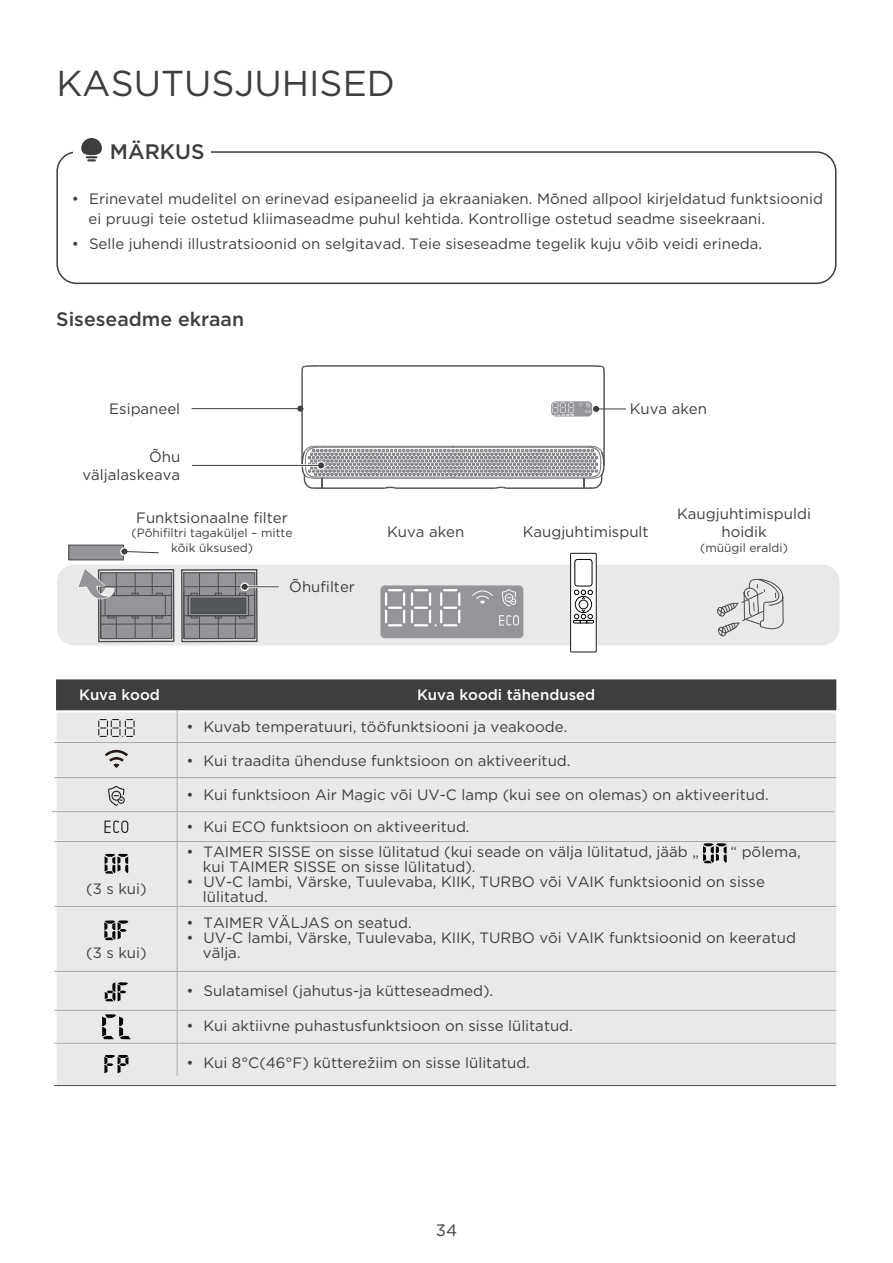
<style>
.page{position:relative;width:893px;height:1263px;background:#fff}
.page>*{position:absolute;margin:0;border:0;box-sizing:border-box;transform-origin:0 0}
.t1{font:36px "Gotham";color:#3e3e3f}
.t2{font:500 21px "Gotham";color:#3e3e3f}
.t3{font:500 19.5px "Gotham";color:#3e3e3f}
.t4{font:16.5px "Gotham";color:#3e3e3f}
.t5{font:15px/18px "Gotham";color:#3e3e3f}
.t6{font:500 15px "Gotham";color:#fff}
.t7{font:12px/14.4px "Gotham";color:#3e3e3f;text-align:center}
</style>
<div class="page">
<div style="left:57px;top:712px;width:779px;height:373px;background:#eae9e9"></div>
<hr style="left:192px;top:408px;width:111px;height:1px;background:#3e3e3f">
<svg style="left:297px;top:406px;width:4px;height:6px"></svg>
<hr style="left:593px;top:409px;width:33px;height:1px;background:#3e3e3f">
<div style="left:57px;top:564px;width:782px;height:81px;background:#eae9e9;border-radius:18px"></div>
<svg style="left:717px;top:578px;width:67px;height:59px"></svg>
<div style="left:181px;top:569px;width:77px;height:73px;border:1px solid #4b4c4d"></div>
<hr style="left:255px;top:591px;width:1px;height:47px;background:#4b4c4d">
<div style="left:98px;top:569px;width:76px;height:73px;border:1px solid #4b4c4d"></div>
<div style="left:68px;top:545px;width:56px;height:15px;border:1px solid #4b4c4d"></div>
<svg style="left:78px;top:569px;width:94px;height:70px"></svg>
<hr style="left:242px;top:585px;width:37px;height:3px;background:#fff">
<hr style="left:242px;top:586px;width:37px;height:1px;background:#3e3e3f">
<svg style="left:184px;top:573px;width:71px;height:66px"></svg>
<svg style="left:69px;top:545px;width:90px;height:15px"></svg>
<svg style="left:121px;top:548px;width:7px;height:7px"></svg>
<div style="left:571px;top:553px;width:25px;height:99px;background:#fff"></div>
<div style="left:570px;top:553px;width:27px;height:99px;border:1px solid #211814"></div>
<div style="left:575px;top:559px;width:17px;height:27px;border:1px solid #030303;border-radius:3px"></div>
<div style="left:579px;top:600px;width:9px;height:9px;border:1px solid #030303;border-radius:50%"></div>
<div style="left:575px;top:596px;width:17px;height:17px;border:1px solid #030303;border-radius:50%"></div>
<svg style="left:574px;top:590px;width:19px;height:9px"></svg>
<svg style="left:573px;top:610px;width:21px;height:13px"></svg>
<div style="left:56px;top:151px;width:780px;height:133px;border:2px solid #3e3e3f;border-radius:19px"></div>
<div style="left:73px;top:141px;width:138px;height:21px;background:#fff"></div>
<svg style="left:81px;top:138px;width:21px;height:23px"></svg>
<div style="left:56px;top:679px;width:780px;height:31px;background:#3e3e3f"></div>
<hr style="left:54px;top:777px;width:782px;height:1px;background:#a8a9ad">
<hr style="left:177px;top:710px;width:1px;height:366px;background:#a8a9ad">
<hr style="left:54px;top:742px;width:782px;height:1px;background:#a8a9ad">
<hr style="left:54px;top:841px;width:782px;height:1px;background:#a8a9ad">
<hr style="left:52px;top:811px;width:782px;height:1px;background:#a8a9ad">
<hr style="left:54px;top:906px;width:782px;height:1px;background:#a8a9ad">
<hr style="left:54px;top:1085px;width:782px;height:1px;background:#4b4c4d">
<hr style="left:54px;top:971px;width:782px;height:1px;background:#a8a9ad">
<hr style="left:54px;top:1010px;width:782px;height:1px;background:#a8a9ad">
<hr style="left:54px;top:1043px;width:782px;height:1px;background:#a8a9ad">
<svg style="left:105px;top:750px;width:22px;height:17px"></svg>
<svg style="left:105px;top:854px;width:23px;height:20px"></svg>
<svg style="left:703px;top:843px;width:24px;height:20px"></svg>
<svg style="left:104px;top:921px;width:25px;height:19px"></svg>
<svg style="left:105px;top:982px;width:23px;height:19px"></svg>
<svg style="left:104px;top:1055px;width:24px;height:18px"></svg>
<hr style="left:324px;top:365px;width:258px;height:2px;background:#4b4c4d">
<hr style="left:603px;top:375px;width:2px;height:79px;background:#4b4c4d">
<hr style="left:301px;top:375px;width:2px;height:79px;background:#4b4c4d">
<svg style="left:582px;top:365px;width:23px;height:11px"></svg>
<svg style="left:301px;top:365px;width:23px;height:11px"></svg>
<hr style="left:192px;top:465px;width:132px;height:1px;background:#3e3e3f">
<svg style="left:301px;top:445px;width:304px;height:44px"></svg>
<svg style="left:98px;top:719px;width:37px;height:18px"></svg>
<svg style="left:104px;top:820px;width:24px;height:13px"></svg>
<svg style="left:108px;top:786px;width:17px;height:20px"></svg>
<svg style="left:551px;top:401px;width:41px;height:15px"></svg>
<svg style="left:552px;top:402px;width:47px;height:14px"></svg>
<div style="left:380px;top:585px;width:143px;height:53px;background:#939598;border-radius:4px"></div>
<svg style="left:385px;top:589px;width:20px;height:37px"></svg>
<svg style="left:411px;top:589px;width:49px;height:37px"></svg>
<svg style="left:472px;top:590px;width:21px;height:14px"></svg>
<svg style="left:499px;top:615px;width:20px;height:10px"></svg>
<svg style="left:502px;top:589px;width:14px;height:17px"></svg>
<svg style="left:102px;top:1014px;width:29px;height:25px"></svg>
<h1 class="t1" style="left:56px;top:60px;width:340px">KASUTUSJUHISED</h1>
<h2 class="t2" style="left:110px;top:138px;width:96px">MÄRKUS</h2>
<p class="t5" style="left:88px;top:189px;width:736px;line-height:19.5px;text-indent:-16px">• Erinevatel mudelitel on erinevad esipaneelid ja ekraaniaken. Mõned allpool kirjeldatud funktsioonid ei pruugi teie ostetud kliimaseadme puhul kehtida. Kontrollige ostetud seadme siseekraani.</p>
<p class="t5" style="left:72px;top:235px;width:692px">• Selle juhendi illustratsioonid on selgitavad. Teie siseseadme tegelik kuju võib veidi erineda.</p>
<h3 class="t3" style="left:56px;top:307px;width:189px">Siseseadme ekraan</h3>
<p class="t5" style="left:109px;top:399px;width:73px">Esipaneel</p>
<p class="t5" style="left:630px;top:399px;width:79px">Kuva aken</p>
<p class="t5" style="left:82px;top:447px;width:99px;text-align:right">Õhu väljalaskeava</p>
<p class="t5" style="left:136px;top:508px;width:153px">Funktsionaalne filter</p>
<p class="t7" style="left:131px;top:526px;width:163px">(Põhifiltri tagaküljel – mitte kõik üksused)</p>
<p class="t5" style="left:289px;top:578px;width:67px">Õhufilter</p>
<p class="t5" style="left:387px;top:523px;width:79px">Kuva aken</p>
<p class="t5" style="left:523px;top:522px;width:127px">Kaugjuhtimispult</p>
<p class="t5" style="left:677px;top:504px;width:135px;text-align:center">Kaugjuhtimispuldi hoidik</p>
<p class="t7" style="left:700px;top:540px;width:89px">(müügil eraldi)</p>
<p class="t6" style="left:79px;top:685px;width:82px">Kuva kood</p>
<p class="t6" style="left:417px;top:685px;width:180px">Kuva koodi tähendused</p>
<p class="t5" style="left:186px;top:717px;width:382px">• Kuvab temperatuuri, tööfunktsiooni ja veakoode.</p>
<p class="t5" style="left:186px;top:751px;width:386px">• Kui traadita ühenduse funktsioon on aktiveeritud.</p>
<p class="t5" style="left:86px;top:879px;width:62px">(3 s kui)</p>
<p class="t5" style="left:86px;top:943px;width:62px">(3 s kui)</p>
<p class="t5" style="left:186px;top:785px;width:584px">• Kui funktsioon Air Magic või UV-C lamp (kui see on olemas) on aktiveeritud.</p>
<p class="t5" style="left:186px;top:817px;width:285px">• Kui ECO funktsioon on aktiveeritud.</p>
<p class="t5" style="left:186px;top:843px;width:514px">• TAIMER SISSE on sisse lülitatud (kui seade on välja lülitatud, jääb „</p>
<p class="t5" style="left:730px;top:843px;width:72px">“ põlema,</p>
<p class="t5" style="left:203px;top:858px;width:274px">kui TAIMER SISSE on sisse lülitatud).</p>
<p class="t5" style="left:203px;top:874px;width:563px;line-height:15px;text-indent:-16px">• UV-C lambi, Värske, Tuulevaba, KIIK, TURBO või VAIK funktsioonid on sisse lülitatud.</p>
<p class="t5" style="left:186px;top:913px;width:227px">• TAIMER VÄLJAS on seatud.</p>
<p class="t5" style="left:203px;top:930px;width:594px;line-height:15px;text-indent:-16px">• UV-C lambi, Värske, Tuulevaba, KIIK, TURBO või VAIK funktsioonid on keeratud välja.</p>
<p class="t5" style="left:186px;top:981px;width:308px">• Sulatamisel (jahutus-ja kütteseadmed).</p>
<p class="t5" style="left:186px;top:1017px;width:388px">• Kui aktiivne puhastusfunktsioon on sisse lülitatud.</p>
<p class="t5" style="left:186px;top:1054px;width:345px">• Kui 8°C(46°F) kütterežiim on sisse lülitatud.</p>
<p class="t4" style="left:436px;top:1219px;width:23px">34</p>
</div>
